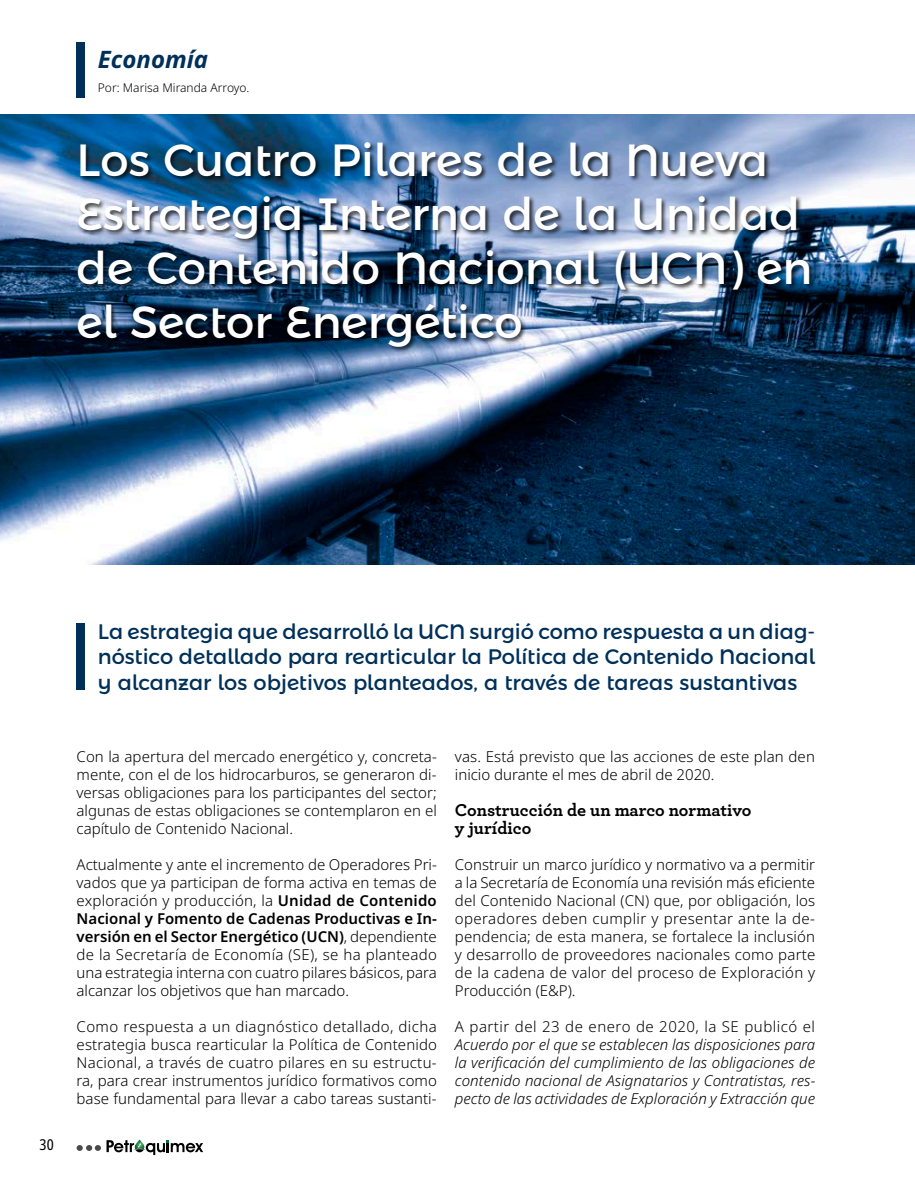
<style>
.page{position:relative;width:915px;height:1191px;background:#fff}
.page>*{position:absolute;margin:0;border:0;box-sizing:border-box;transform-origin:0 0}
.t1{font:45px/54px "Montserrat Alternates";color:#fff}
.t2{font:italic 700 24px "Noto Sans";color:#003059}
.t3{font:21px/25.5px "Montserrat Alternates";color:#003059;text-align:justify}
.t4{font:700 18px/18px "Archer Pro";color:#000}
.t5{font:300 15px/18px "Noto Sans";color:#000;text-align:justify}
.t6{font:italic 300 15px/18px "Noto Sans";color:#000;text-align:justify}
.t7{font:300 15px "Noto Sans";letter-spacing:.035em;color:#000}
.t8{font:condensed 15px "Noto Sans";color:#000}
.t9{font:300 12px "Noto Sans";color:#000}
.s1{font-weight:600}
</style>
<div class="page">
<svg style="left:77px;top:1139px;width:126px;height:16px"></svg>
<div style="left:77px;top:42px;width:8px;height:56px;background:#003059"></div>
<div style="left:77px;top:623px;width:8px;height:67px;background:#003059"></div>
<img style="left:0;top:114px;width:914px;height:450px">
<div style="left:77px;top:141px;width:739px;height:212px;background:#000;opacity:.75"></div>
<h2 class="t2" style="left:98px;top:42px;width:112px">Economía</h2>
<p class="t9" style="left:98px;top:79px;width:153px">Por: Marisa Miranda Arroyo.</p>
<h1 class="t1" style="left:77px;top:129px;width:737px">Los Cuatro Pilares de la Nueva<br>Estrategia Interna de la Unidad de Contenido Nacional (UCN) en el Sector Energético</h1>
<p class="t8" style="left:40px;top:1134px;width:16px">30</p>
<h3 class="t3" style="left:98px;top:616px;width:718px">La estrategia que desarrolló la UCN surgió como respuesta a un diag&shy;nóstico detallado para rearticular la Política de Contenido Nacional y alcanzar los objetivos planteados, a través de tareas sustantivas</h3>
<p class="t5" style="left:77px;top:748px;width:361px">Con la apertura del mercado energético y, concreta&shy;mente, con el de los hidrocarburos, se generaron di&shy;versas obligaciones para los participantes del sector; algunas de estas obligaciones se contemplaron en el capítulo de Contenido Nacional.</p>
<p class="t5" style="left:77px;top:856px;width:362px">Actualmente y ante el incremento de Operadores Pri&shy;vados que ya participan de forma activa en temas de exploración y producción, la <span class="s1">Unidad de Contenido Nacional y Fomento de Cadenas Productivas e In&shy;versión en el Sector Energético (UCN)</span>, dependiente de la Secretaría de Economía (SE), se ha planteado una estrategia interna con cuatro pilares básicos, para alcanzar los objetivos que han marcado.</p>
<p class="t5" style="left:77px;top:1018px;width:362px">Como respuesta a un diagnóstico detallado, dicha estrategia busca rearticular la Política de Contenido Nacional, a través de cuatro pilares en su estructu&shy;ra, para crear instrumentos jurídico formativos como base fundamental para llevar a cabo tareas sustanti-</p>
<p class="t5" style="left:455px;top:748px;width:361px">vas. Está previsto que las acciones de este plan den inicio durante el mes de abril de 2020.</p>
<p class="t4" style="left:455px;top:800px;width:298px">Construcción de un marco normativo y jurídico</p>
<p class="t5" style="left:455px;top:856px;width:362px">Construir un marco jurídico y normativo va a permitir a la Secretaría de Economía una revisión más eficiente del Contenido Nacional (CN) que, por obligación, los operadores deben cumplir y presentar ante la de&shy;pendencia; de esta manera, se fortalece la inclusión y desarrollo de proveedores nacionales como parte de la cadena de valor del proceso de Exploración y Producción (E&amp;P).</p>
<p class="t7" style="left:455px;top:1016px;width:361px">A partir del 23 de enero de 2020, la SE publicó el</p>
<p class="t6" style="left:455px;top:1036px;width:362px">Acuerdo por el que se establecen las disposiciones para la verificación del cumplimiento de las obligaciones de contenido nacional de Asignatarios y Contratistas, res&shy;pecto de las actividades de Exploración y Extracción que</p>
</div>
